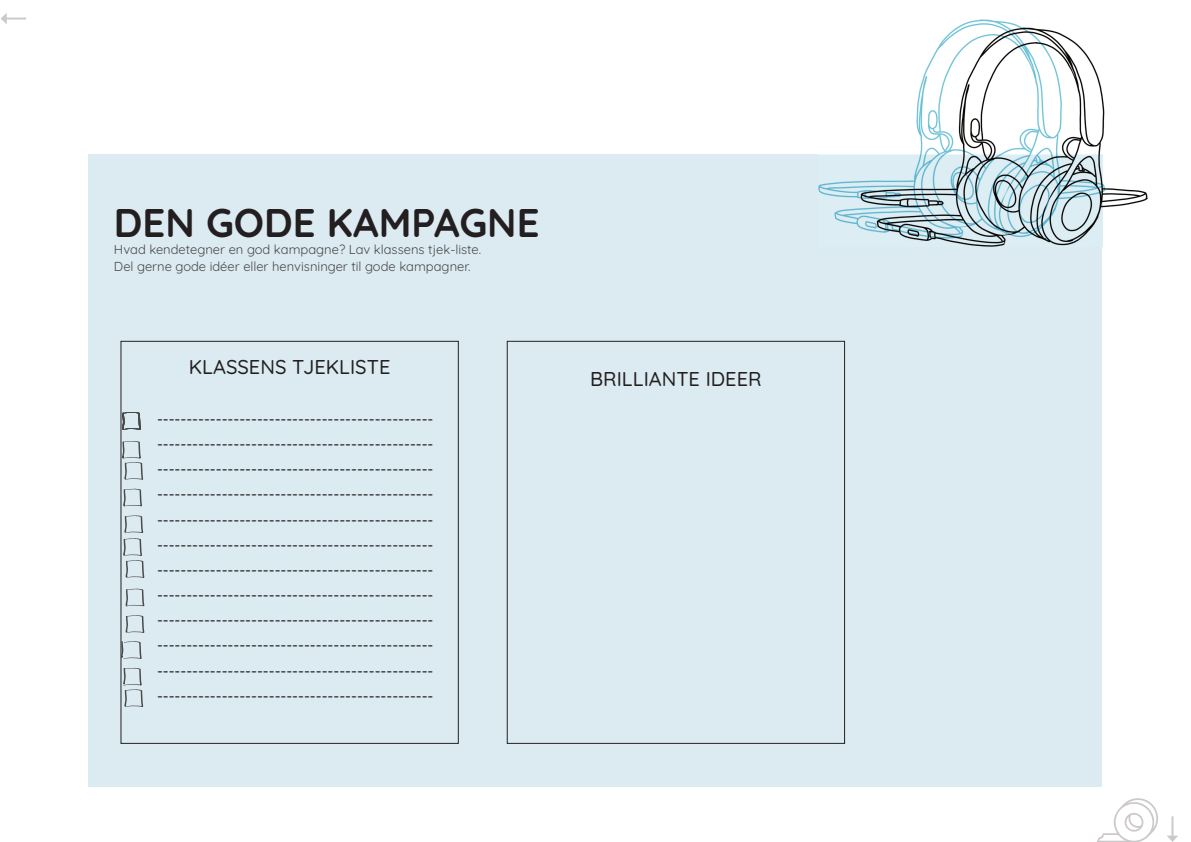
<style>
.page{position:relative;width:1191px;height:842px;background:#fff}
.page>*{position:absolute;margin:0;border:0;box-sizing:border-box;transform-origin:0 0}
.t1{font:700 40px "Quicksand";color:#231f20}
.t2{font:500 20px "Quicksand";color:#231f20}
.t3{font:500 15px/25.2px "Quicksand";color:#231f20;text-align:justify}
.t4{font:13px/17px "Quicksand";color:#494949}
</style>
<div class="page">
<div style="left:89px;top:154px;width:1013px;height:633px;background:#dcebf2"></div>
<hr style="left:5px;top:18px;width:21px;height:2px;background:#cdc9cb">
<svg style="left:1px;top:13px;width:6px;height:11px"></svg>
<svg style="left:122px;top:412px;width:19px;height:18px"></svg>
<svg style="left:121px;top:640px;width:21px;height:19px"></svg>
<svg style="left:123px;top:667px;width:20px;height:40px"></svg>
<svg style="left:1097px;top:798px;width:61px;height:44px"></svg>
<hr style="left:1171px;top:816px;width:2px;height:21px;background:#cdc9cb">
<svg style="left:1167px;top:836px;width:11px;height:6px"></svg>
<svg style="left:122px;top:441px;width:21px;height:39px"></svg>
<svg style="left:123px;top:488px;width:19px;height:19px"></svg>
<svg style="left:123px;top:515px;width:21px;height:63px"></svg>
<svg style="left:126px;top:588px;width:18px;height:19px"></svg>
<svg style="left:126px;top:615px;width:18px;height:18px"></svg>
<div style="left:507px;top:341px;width:337px;height:402px;border:1px solid #231f20"></div>
<img style="left:818px;top:19px;width:329px;height:228px">
<h1 class="t1" style="left:114px;top:197px;width:427px">DEN GODE KAMPAGNE</h1>
<p class="t4" style="left:114px;top:240px;width:369px">Hvad kendetegner en god kampagne? Lav klassens tjek-liste.<br>Del gerne gode idéer eller henvisninger til gode kampagner.</p>
<h2 class="t2" style="left:189px;top:353px;width:203px">KLASSENS TJEKLISTE</h2>
<p class="t3" style="left:157px;top:406px;width:278px">----------------------------------------------- ----------------------------------------------- ----------------------------------------------- ----------------------------------------------- ----------------------------------------------- ----------------------------------------------- ----------------------------------------------- ----------------------------------------------- ----------------------------------------------- ----------------------------------------------- ----------------------------------------------- -----------------------------------------------</p>
<h2 class="t2" style="left:590px;top:366px;width:173px">BRILLIANTE IDEER</h2>
</div>
